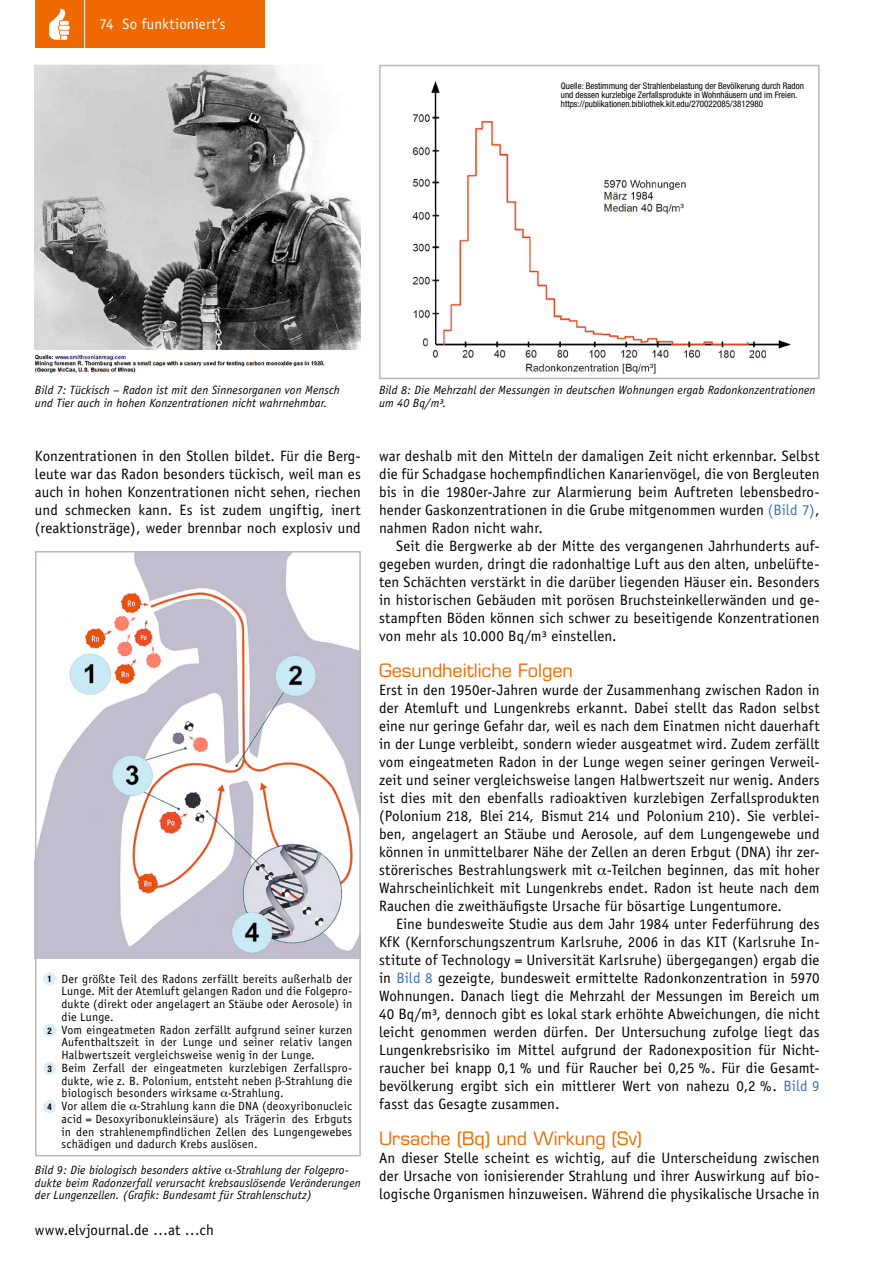
<style>
.page{position:relative;width:894px;height:1264px;background:#fff}
.page>*{position:absolute;margin:0;border:0;box-sizing:border-box;transform-origin:0 0}
.Subhead_5{font:18px "Eurostile";color:#ef6800}
.Fließtext_Neuer_Absa{font:15px/18px "Officina Sans";letter-spacing:.005em;color:#000;text-align:justify}
.Fließtext_Neue_Zeile{font:15px/18px "Officina Sans";letter-spacing:.005em;color:#000;text-align:justify}
.t1{font:15px "Officina Sans";letter-spacing:.005em;color:#fff}
.Fließtext_Neuer_Absa-2{font:12px/12.8px "Officina Sans";letter-spacing:.015em;color:#000;text-align:justify}
.Bildunterschrift{font:italic 12px/12.8px "Officina Sans";letter-spacing:.01em;color:#000}
.t2{font:condensed 9px/9px "Helvetica Neue LT";color:#000}
.t3{font:700 condensed 9px "Helvetica Neue LT";color:#000}
.s1{color:#3a72b8}
</style>
<div class="page">
<div style="left:35px;top:1px;width:230px;height:47px;background:#ef6800"></div>
<hr style="left:84px;top:1px;width:1px;height:47px;background:#fff">
<svg style="left:49px;top:8px;width:21px;height:32px"></svg>
<div style="left:379px;top:65px;width:440px;height:314px;border:2px solid #b6babc"></div>
<img style="left:35px;top:65px;width:326px;height:308px">
<img style="left:412px;top:80px;width:379px;height:294px">
<img style="left:38px;top:554px;width:320px;height:404px">
<div style="left:35px;top:551px;width:326px;height:605px;border:2px solid #b6babc"></div>
<div style="left:43px;top:972px;width:13px;height:13px;background:#dbeefa;border-radius:50%"></div>
<div style="left:43px;top:1023px;width:13px;height:13px;background:#dbeefa;border-radius:50%"></div>
<div style="left:43px;top:1061px;width:13px;height:13px;background:#dbeefa;border-radius:50%"></div>
<div style="left:43px;top:1099px;width:13px;height:14px;background:#dbeefa;border-radius:50%"></div>
<p class="t1" style="left:100px;top:15px;width:128px">74 So funktioniert’s</p>
<p class="t2" style="left:561px;top:81px;width:244px">Quelle: Bestimmung der Strahlenbelastung der Bevölkerung durch Radon und dessen kurzlebige Zerfallsprodukte in Wohnhäusern und im Freien.</p>
<p class="t2" style="left:561px;top:99px;width:203px">https://publikationen.bibliothek.kit.edu/270022085/3812980</p>
<p class="Bildunterschrift" style="left:35px;top:384px;width:306px">Bild 7: Tückisch – Radon ist mit den Sinnesorganen von Mensch und Tier auch in hohen Konzentrationen nicht wahrnehmbar.</p>
<p class="Bildunterschrift" style="left:379px;top:384px;width:438px">Bild 8: Die Mehrzahl der Messungen in deutschen Wohnungen ergab Radonkonzentrationen um 40 Bq/m³.</p>
<p class="Fließtext_Neuer_Absa" style="left:35px;top:447px;width:327px">Konzentrationen in den Stollen bildet. Für die Berg&shy;leute war das Radon besonders tückisch, weil man es auch in hohen Konzentrationen nicht sehen, riechen und schmecken kann. Es ist zudem ungiftig, inert (reaktionsträge), weder brennbar noch explosiv und</p>
<p class="t3" style="left:47px;top:973px;width:6px">1</p>
<p class="t3" style="left:47px;top:1025px;width:6px">2</p>
<p class="t3" style="left:47px;top:1063px;width:6px">3</p>
<p class="t3" style="left:47px;top:1101px;width:6px">4</p>
<p class="Fließtext_Neuer_Absa-2" style="left:61px;top:972px;width:292px">Der größte Teil des Radons zerfällt bereits außerhalb der Lunge. Mit der Atemluft gelangen Radon und die Folgepro&shy;dukte (direkt oder angelagert an Stäube oder Aerosole) in die Lunge.</p>
<p class="Fließtext_Neuer_Absa-2" style="left:61px;top:1023px;width:292px">Vom eingeatmeten Radon zerfällt aufgrund seiner kurzen Aufenthaltszeit in der Lunge und seiner relativ langen Halbwertszeit vergleichsweise wenig in der Lunge.</p>
<p class="Fließtext_Neuer_Absa-2" style="left:61px;top:1061px;width:292px">Beim Zerfall der eingeatmeten kurzlebigen Zerfallspro&shy;dukte, wie z. B. Polonium, entsteht neben -Strahlung die biologisch besonders wirksame -Strahlung.</p>
<p class="Fließtext_Neuer_Absa-2" style="left:61px;top:1099px;width:292px">Vor allem die -Strahlung kann die DNA (deoxyribonucleic acid = Desoxyribonukleinsäure) als Trägerin des Erbguts in den strahlenempfindlichen Zellen des Lungengewebes schädigen und dadurch Krebs auslösen.</p>
<p class="Bildunterschrift" style="left:35px;top:1163px;width:315px">Bild 9: Die biologisch besonders aktive -Strahlung der Folgepro-</p>
<p class="Bildunterschrift" style="left:35px;top:1176px;width:327px">dukte beim Radonzerfall verursacht krebsauslösende Veränderungen</p>
<p class="Bildunterschrift" style="left:35px;top:1188px;width:279px">der Lungenzellen. (Grafik: Bundesamt für Strahlenschutz)</p>
<p class="Fließtext_Neuer_Absa" style="left:35px;top:1221px;width:180px">www.elvjournal.de …at …ch</p>
<p class="Fließtext_Neuer_Absa" style="left:379px;top:447px;width:442px">war deshalb mit den Mitteln der damaligen Zeit nicht erkennbar. Selbst die für Schadgase hochempfindlichen Kanarienvögel, die von Bergleuten bis in die 1980er-Jahre zur Alarmierung beim Auftreten lebensbedro&shy;hender Gaskonzentrationen in die Grube mitgenommen wurden <span class="s1">(Bild 7)</span>, nahmen Radon nicht wahr.</p>
<p class="Fließtext_Neue_Zeile" style="left:379px;top:537px;width:442px;text-indent:17px">Seit die Bergwerke ab der Mitte des vergangenen Jahrhunderts auf&shy;gegeben wurden, dringt die radonhaltige Luft aus den alten, unbelüfte&shy;ten Schächten verstärkt in die darüber liegenden Häuser ein. Besonders in historischen Gebäuden mit porösen Bruchsteinkellerwänden und ge&shy;stampften Böden können sich schwer zu beseitigende Konzentrationen von mehr als 10.000 Bq/m³ einstellen.</p>
<p class="Subhead_5" style="left:379px;top:659px;width:195px">Gesundheitliche Folgen</p>
<p class="Fließtext_Neuer_Absa" style="left:379px;top:681px;width:442px">Erst in den 1950er-Jahren wurde der Zusammenhang zwischen Radon in der Atemluft und Lungenkrebs erkannt. Dabei stellt das Radon selbst eine nur geringe Gefahr dar, weil es nach dem Einatmen nicht dauerhaft in der Lunge verbleibt, sondern wieder ausgeatmet wird. Zudem zerfällt vom eingeatmeten Radon in der Lunge wegen seiner geringen Verweil&shy;zeit und seiner vergleichsweise langen Halbwertszeit nur wenig. Anders ist dies mit den ebenfalls radioaktiven kurzlebigen Zerfallsprodukten (Polonium 218, Blei 214, Bismut 214 und Polonium 210). Sie verblei&shy;ben, angelagert an Stäube und Aerosole, auf dem Lungengewebe und können in unmittelbarer Nähe der Zellen an deren Erbgut (DNA) ihr zer&shy;störerisches Bestrahlungswerk mit -Teilchen beginnen, das mit hoher Wahrscheinlichkeit mit Lungenkrebs endet. Radon ist heute nach dem Rauchen die zweithäufigste Ursache für bösartige Lungentumore.</p>
<p class="Fließtext_Neue_Zeile" style="left:379px;top:915px;width:442px;text-indent:17px">Eine bundesweite Studie aus dem Jahr 1984 unter Federführung des KfK (Kernforschungszentrum Karlsruhe, 2006 in das KIT (Karlsruhe In&shy;stitute of Technology = Universität Karlsruhe) übergegangen) ergab die in <span class="s1">Bild 8</span> gezeigte, bundesweit ermittelte Radonkonzentration in 5970<br>Wohnungen. Danach liegt die Mehrzahl der Messungen im Bereich um 40 Bq/m³, dennoch gibt es lokal stark erhöhte Abweichungen, die nicht leicht genommen werden dürfen. Der Untersuchung zufolge liegt das Lungenkrebsrisiko im Mittel aufgrund der Radonexposition für Nicht&shy;raucher bei knapp 0,1 % und für Raucher bei 0,25 %. Für die Gesamt&shy;bevölkerung ergibt sich ein mittlerer Wert von nahezu 0,2 %. <span class="s1">Bild 9 </span>fasst das Gesagte zusammen.</p>
<p class="Subhead_5" style="left:379px;top:1127px;width:264px">Ursache (Bq) und Wirkung (Sv)</p>
<p class="Fließtext_Neuer_Absa" style="left:379px;top:1149px;width:442px">An dieser Stelle scheint es wichtig, auf die Unterscheidung zwischen der Ursache von ionisierender Strahlung und ihrer Auswirkung auf bio&shy;logische Organismen hinzuweisen. Während die physikalische Ursache in</p>
</div>
